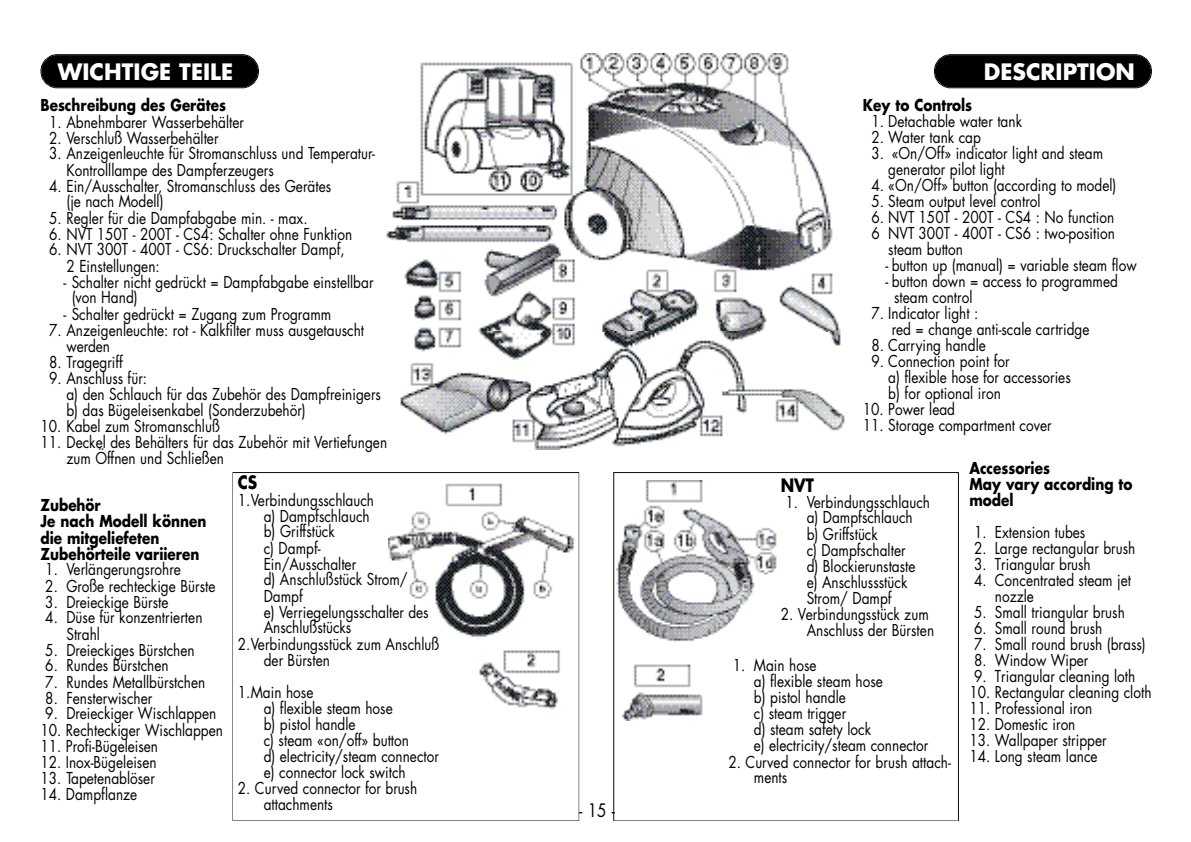
<style>
.page{position:relative;width:1191px;height:842px;background:#fff}
.page>*{position:absolute;margin:0;border:0;box-sizing:border-box;transform-origin:0 0}
.t1{font:700 22px "Futura";color:#fff}
.t2{font:700 18px "Futura";color:#000;scale:.85 1}
.t3{font:18px "Futura";color:#000;scale:.85 1}
.t4{font:16px/16px "Futura";color:#000;scale:.85 1}
.t5{font:700 16px/16px "Futura";color:#000;scale:.85 1}
</style>
<div class="page">
<svg style="left:232px;top:472px;width:347px;height:348px"></svg>
<svg style="left:613px;top:472px;width:346px;height:348px"></svg>
<svg style="left:40px;top:54px;width:219px;height:34px;background:#0c0c0c"></svg>
<svg style="left:934px;top:54px;width:218px;height:34px;background:#0b0b0b"></svg>
<img style="left:386px;top:53px;width:455px;height:278px">
<img style="left:400px;top:331px;width:445px;height:118px">
<img style="left:388px;top:480px;width:192px;height:240px">
<img style="left:613px;top:480px;width:164px;height:240px">
<h1 class="t1" style="left:58px;top:61px;width:177px">WICHTIGE TEILE</h1>
<h1 class="t1" style="left:984px;top:61px;width:153px">DESCRIPTION</h1>
<p class="t5" style="left:40px;top:99px;width:220px">Beschreibung des Gerätes</p>
<p class="t4" style="left:49px;top:115px;width:231px">1. Abnehmbarer Wasserbehälter</p>
<p class="t4" style="left:49px;top:131px;width:201px">2. Verschluß Wasserbehälter</p>
<p class="t4" style="left:66px;top:147px;width:365px;text-indent:-17px">3. Anzeigenleuchte für Stromanschluss und Temperatur-<br>Kontrolllampe des Dampferzeugers</p>
<p class="t4" style="left:66px;top:179px;width:313px;text-indent:-17px">4. Ein/Ausschalter, Stromanschluss des Gerätes (je nach Modell)</p>
<p class="t4" style="left:49px;top:211px;width:306px">5. Regler für die Dampfabgabe min. - max.</p>
<p class="t4" style="left:49px;top:227px;width:358px">6. NVT 150T - 200T - CS4: Schalter ohne Funktion</p>
<p class="t4" style="left:66px;top:243px;width:329px;text-indent:-17px">6. NVT 300T - 400T - CS6: Druckschalter Dampf,<br>2 Einstellungen:</p>
<p class="t4" style="left:72px;top:275px;width:357px;text-indent:-8px">- Schalter nicht gedrückt = Dampfabgabe einstellbar (von Hand)</p>
<p class="t4" style="left:64px;top:307px;width:316px">- Schalter gedrückt = Zugang zum Programm</p>
<p class="t4" style="left:66px;top:323px;width:352px;text-indent:-17px">7. Anzeigenleuchte: rot - Kalkfilter muss ausgetauscht werden</p>
<p class="t4" style="left:49px;top:355px;width:88px">8. Tragegriff</p>
<p class="t4" style="left:66px;top:371px;width:372px;text-indent:-17px">9. Anschluss für:<br>a) den Schlauch für das Zubehör des Dampfreinigers b) das Bügeleisenkabel (Sonderzubehör)</p>
<p class="t4" style="left:40px;top:419px;width:213px">10. Kabel zum Stromanschluß</p>
<p class="t4" style="left:66px;top:435px;width:379px;text-indent:-26px">11. Deckel des Behälters für das Zubehör mit Vertiefungen zum Öffnen und Schließen</p>
<p class="t5" style="left:863px;top:98px;width:130px">Key to Controls</p>
<p class="t4" style="left:871px;top:114px;width:179px">1. Detachable water tank</p>
<p class="t4" style="left:871px;top:130px;width:130px">2. Water tank cap</p>
<p class="t4" style="left:888px;top:146px;width:254px;text-indent:-17px">3. «On/Off» indicator light and steam generator pilot light</p>
<p class="t4" style="left:871px;top:178px;width:290px">4. «On/Off» button (according to model)</p>
<p class="t4" style="left:871px;top:194px;width:200px">5. Steam output level control</p>
<p class="t4" style="left:871px;top:210px;width:287px">6. NVT 150T - 200T - CS4 : No function</p>
<p class="t4" style="left:871px;top:226px;width:288px">6 NVT 300T - 400T - CS6 : two-position</p>
<p class="t4" style="left:888px;top:242px;width:89px">steam button</p>
<p class="t4" style="left:885px;top:258px;width:297px">- button up (manual) = variable steam flow</p>
<p class="t4" style="left:894px;top:274px;width:265px;text-indent:-9px">- button down = access to programmed steam control</p>
<p class="t4" style="left:892px;top:306px;width:234px;text-indent:-20px">7. Indicator light :<br>red = change anti-scale cartridge</p>
<p class="t4" style="left:871px;top:338px;width:136px">8. Carrying handle</p>
<p class="t4" style="left:888px;top:354px;width:216px;text-indent:-17px">9. Connection point for<br>a) flexible hose for accessories b) for optional iron</p>
<p class="t4" style="left:863px;top:402px;width:110px">10. Power lead</p>
<p class="t4" style="left:863px;top:418px;width:224px">11. Storage compartment cover</p>
<p class="t5" style="left:969px;top:461px;width:193px">Accessories<br>May vary according to model</p>
<p class="t4" style="left:974px;top:525px;width:132px">1. Extension tubes</p>
<p class="t4" style="left:974px;top:541px;width:191px">2. Large rectangular brush</p>
<p class="t4" style="left:974px;top:557px;width:139px">3. Triangular brush</p>
<p class="t4" style="left:995px;top:573px;width:162px;text-indent:-21px">4. Concentrated steam jet nozzle</p>
<p class="t4" style="left:974px;top:605px;width:179px">5. Small triangular brush</p>
<p class="t4" style="left:974px;top:621px;width:152px">6. Small round brush</p>
<p class="t4" style="left:974px;top:637px;width:203px">7. Small round brush (brass)</p>
<p class="t4" style="left:974px;top:653px;width:136px">8. Window Wiper</p>
<p class="t4" style="left:974px;top:669px;width:191px">9. Triangular cleaning loth</p>
<p class="t4" style="left:969px;top:685px;width:216px">10. Rectangular cleaning cloth</p>
<p class="t4" style="left:969px;top:701px;width:146px">11. Professional iron</p>
<p class="t4" style="left:969px;top:717px;width:126px">12. Domestic iron</p>
<p class="t4" style="left:969px;top:733px;width:163px">13. Wallpaper stripper</p>
<p class="t4" style="left:969px;top:749px;width:152px">14. Long steam lance</p>
<p class="t2" style="left:238px;top:470px;width:24px">CS</p>
<p class="t4" style="left:238px;top:493px;width:162px">1.Verbindungsschlauch</p>
<p class="t4" style="left:264px;top:509px;width:126px">a) Dampfschlauch</p>
<p class="t4" style="left:264px;top:524px;width:85px">b) Griffstück</p>
<p class="t4" style="left:264px;top:541px;width:68px">c) Dampf-</p>
<p class="t4" style="left:264px;top:557px;width:110px">Ein/Ausschalter</p>
<p class="t4" style="left:264px;top:572px;width:171px">d) Anschlußstück Strom/</p>
<p class="t4" style="left:264px;top:589px;width:47px">Dampf</p>
<p class="t4" style="left:264px;top:605px;width:196px">e) Verriegelungsschalter des</p>
<p class="t4" style="left:264px;top:620px;width:105px">Anschlußstücks</p>
<p class="t4" style="left:238px;top:637px;width:239px">2.Verbindungsstück zum Anschluß</p>
<p class="t4" style="left:264px;top:653px;width:79px">der Bürsten</p>
<p class="t4" style="left:264px;top:685px;width:208px;text-indent:-26px">1.Main hose<br>a) flexible steam hose<br>b) pistol handle<br>c) steam «on/off» button<br>d) electricity/steam connector e) connector lock switch</p>
<p class="t4" style="left:264px;top:781px;width:182px;text-indent:-26px">2. Curved connector for brush attachments</p>
<p class="t2" style="left:781px;top:472px;width:41px">NVT</p>
<p class="t4" style="left:807px;top:495px;width:147px;text-indent:-21px">1. Verbindungsschlauch a) Dampfschlauch<br>b) Griffstück<br>c) Dampfschalter<br>d) Blockierunstaste e) Anschlussstück<br>Strom/ Dampf</p>
<p class="t4" style="left:807px;top:606px;width:151px;text-indent:-26px">2. Verbindungsstück zum<br>Anschluss der Bürsten</p>
<p class="t4" style="left:754px;top:658px;width:207px;text-indent:-21px">1. Main hose<br>a) flexible steam hose<br>b) pistol handle<br>c) steam trigger<br>d) steam safety lock<br>e) electricity/steam connector</p>
<p class="t4" style="left:754px;top:754px;width:233px;text-indent:-25px">2. Curved connector for brush attach&shy;ments</p>
<p class="t5" style="left:40px;top:498px;width:197px">Zubehör<br>Je nach Modell können die mitgeliefeten<br>Zubehörteile variieren</p>
<p class="t4" style="left:45px;top:562px;width:161px">1. Verlängerungsrohre</p>
<p class="t4" style="left:45px;top:579px;width:202px">2. Große rechteckige Bürste</p>
<p class="t4" style="left:45px;top:595px;width:146px">3. Dreieckige Bürste</p>
<p class="t4" style="left:66px;top:610px;width:162px;text-indent:-21px">4. Düse für konzentrierten<br>Strahl</p>
<p class="t4" style="left:45px;top:643px;width:177px">5. Dreieckiges Bürstchen</p>
<p class="t4" style="left:45px;top:658px;width:147px">6. Rundes Bürstchen</p>
<p class="t4" style="left:45px;top:675px;width:190px">7. Rundes Metallbürstchen</p>
<p class="t4" style="left:45px;top:691px;width:127px">8. Fensterwischer</p>
<p class="t4" style="left:45px;top:706px;width:203px">9. Dreieckiger Wischlappen</p>
<p class="t4" style="left:40px;top:723px;width:216px">10. Rechteckiger Wischlappen</p>
<p class="t4" style="left:40px;top:739px;width:140px">11. Profi-Bügeleisen</p>
<p class="t4" style="left:40px;top:754px;width:138px">12. Inox-Bügeleisen</p>
<p class="t4" style="left:40px;top:771px;width:136px">13. Tapetenablöser</p>
<p class="t4" style="left:40px;top:787px;width:115px">14. Dampflanze</p>
<p class="t3" style="left:579px;top:802px;width:44px">-15-</p>
</div>
